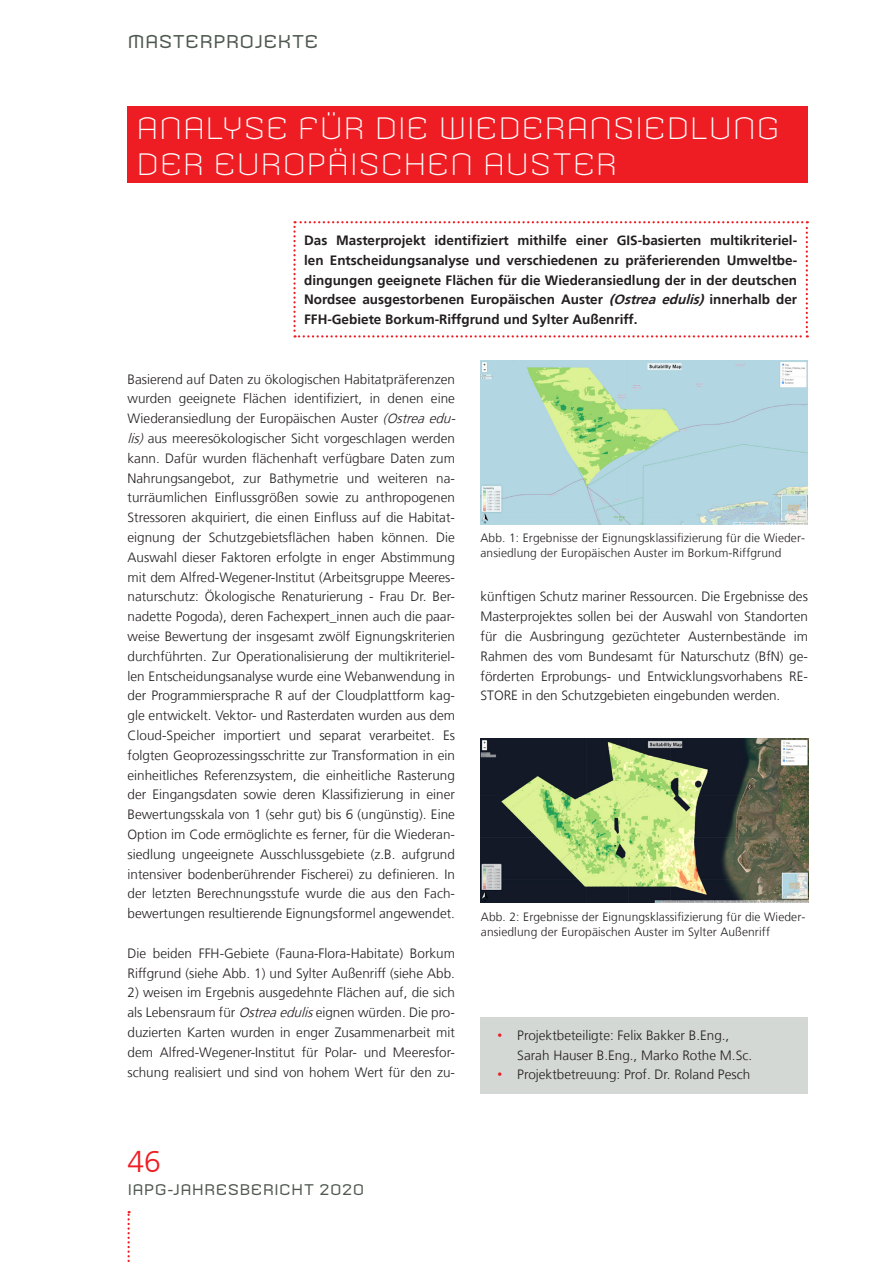
<style>
.page{position:relative;width:893px;height:1263px;background:#fff}
.page>*{position:absolute;margin:0;border:0;box-sizing:border-box;transform-origin:0 0}
.Kapitel-ÜS{font:300 30px/36px "Armada";color:#fff}
.t1{font:300 30px "NDS Frutiger";color:#ee1d23}
.Seiten-ÜS{font:18px "Armada";letter-spacing:.01em;color:#4f5950}
.Titelzusatz-ÜS{font:15px "Armada";letter-spacing:.015em;color:#4f5950}
.Fließtext{font:300 13.5px/19.8px "NDS Frutiger";color:#231f20}
.Einleitung{font:700 13.5px/19.8px "NDS Frutiger";color:#231f20;text-align:justify}
.Lauf{font:300 12px/15px "NDS Frutiger";letter-spacing:.01em;color:#231f20}
.s1{font-style:italic}
.s2{font-family:"Arial";font-weight:400;color:#ee1d23}
</style>
<div class="page">
<svg style="left:127px;top:1211px;width:3px;height:51px"></svg>
<div style="left:128px;top:106px;width:680px;height:77px;background:#ee1d23"></div>
<div style="left:480px;top:1017px;width:328px;height:77px;background:#d4d8d5"></div>
<svg style="left:293px;top:221px;width:515px;height:117px"></svg>
<img style="left:480px;top:360px;width:328px;height:164px">
<img style="left:481px;top:738px;width:327px;height:164px">
<p class="Seiten-ÜS" style="left:128px;top:31px;width:192px">MASTERPROJEKTE</p>
<p class="Kapitel-ÜS" style="left:136px;top:110px;width:645px">ANALYSE FÜR DIE WIEDERANSIEDLUNG<br>DER EUROPÄISCHEN AUSTER</p>
<p class="Einleitung" style="left:304px;top:230px;width:494px">Das Masterprojekt identifiziert mithilfe einer GIS-basierten multikriteriel&shy;len Entscheidungsanalyse und verschiedenen zu präferierenden Umweltbe&shy;dingungen geeignete Flächen für die Wiederansiedlung der in der deutschen Nordsee ausgestorbenen Europäischen Auster <span class="s1">(Ostrea edulis)</span> innerhalb der FFH-Gebiete Borkum-Riffgrund und Sylter Außenriff.</p>
<p class="Fließtext" style="left:128px;top:369px;width:333px">Basierend auf Daten zu ökologischen Habitatpräferenzen wurden geeignete Flächen identifiziert, in denen eine Wiederansiedlung der Europäischen Auster <span class="s1">(Ostreaedu&shy;lis)</span> aus meeresökologischer Sicht vorgeschlagen werden kann. Dafür wurden flächenhaft verfügbare Daten zum Nahrungsangebot, zur Bathymetrie und weiteren na&shy;turräumlichen Einflussgrößen sowie zu anthropogenen Stressoren akquiriert, die einen Einfluss auf die Habitat&shy;eignung der Schutzgebietsflächen haben können. Die Auswahl dieser Faktoren erfolgte in enger Abstimmung mit dem Alfred-Wegener-Institut (Arbeitsgruppe Meeres&shy;naturschutz: Ökologische Renaturierung - Frau Dr. Ber&shy;nadette Pogoda), deren Fachexpert_innen auch die paar&shy;weise Bewertung der insgesamt zwölf Eignungskriterien durchführten. Zur Operationalisierung der multikriteriel&shy;len Entscheidungsanalyse wurde eine Webanwendung in der Programmiersprache R auf der Cloudplattform kag&shy;gle entwickelt. Vektor- und Rasterdaten wurden aus dem Cloud-Speicher importiert und separat verarbeitet. Es folgten Geoprozessingsschritte zur Transformation in ein einheitliches Referenzsystem, die einheitliche Rasterung der Eingangsdaten sowie deren Klassifizierung in einer Bewertungsskala von 1 (sehr gut) bis 6 (ungünstig). Eine Option im Code ermöglichte es ferner, für die Wiederan&shy;siedlung ungeeignete Ausschlussgebiete (z.B. aufgrund intensiver bodenberührender Fischerei) zu definieren. In der letzten Berechnungsstufe wurde die aus den Fach&shy;bewertungen resultierende Eignungsformel angewendet.</p>
<p class="Fließtext" style="left:128px;top:943px;width:329px">Die beiden FFH-Gebiete (Fauna-Flora-Habitate) Borkum<br>Riffgrund (siehe Abb. 1) und Sylter Außenriff (siehe Abb.</p>
<p class="Fließtext" style="left:128px;top:983px;width:329px;text-align:justify">2) weisen im Ergebnis ausgedehnte Flächen auf, die sich als Lebensraum für <span class="s1">Ostreaedulis</span>eignen würden. Die pro&shy;duzierten Karten wurden in enger Zusammenarbeit mit dem Alfred-Wegener-Institut für Polar- und Meeresfor&shy;schung realisiert und sind von hohem Wert für den zu-</p>
<p class="Lauf" style="left:480px;top:530px;width:326px">Abb. 1: Ergebnisse der Eignungsklassifizierung für die Wieder&shy;ansiedlung der Europäischen Auster im Borkum-Riffgrund</p>
<p class="Fließtext" style="left:480px;top:587px;width:329px;text-align:justify">künftigen Schutz mariner Ressourcen. Die Ergebnisse des Masterprojektes sollen bei der Auswahl von Standorten für die Ausbringung gezüchteter Austernbestände im Rahmen des vom Bundesamt für Naturschutz (BfN) ge&shy;förderten Erprobungs- und Entwicklungsvorhabens RE-STORE in den Schutzgebieten eingebunden werden.</p>
<p class="Lauf" style="left:481px;top:909px;width:326px">Abb. 2: Ergebnisse der Eignungsklassifizierung für die Wieder&shy;ansiedlung der Europäischen Auster im Sylter Außenriff</p>
<p class="Fließtext" style="left:517px;top:1026px;width:236px;text-indent:-20px"><span class="s2">•</span> Projektbeteiligte: Felix Bakker B.Eng.,<br>Sarah Hauser B.Eng., Marko Rothe M.Sc.</p>
<p class="Fließtext" style="left:497px;top:1065px;width:254px"><span class="s2">•</span> Projektbetreuung: Prof. Dr. Roland Pesch</p>
<h1 class="t1" style="left:127px;top:1144px;width:35px">46</h1>
<p class="Titelzusatz-ÜS" style="left:127px;top:1181px;width:238px">IAPG-JAHRESBERICHT 2020</p>
</div>
